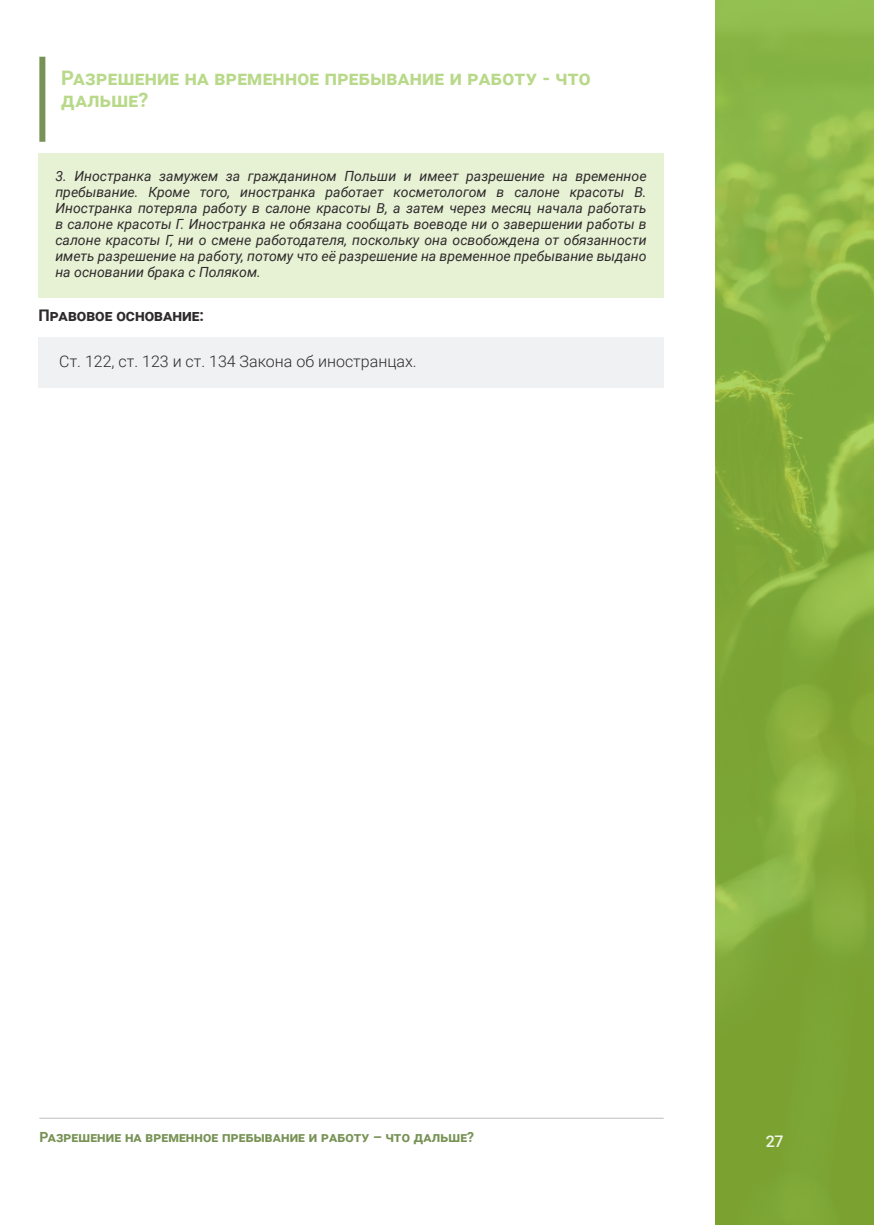
<style>
.page{position:relative;width:874px;height:1225px;background:#fff}
.page>*{position:absolute;margin:0;border:0;box-sizing:border-box;transform-origin:0 0}
.tytul_glowny_zielen{font:700 20px/22px "Roboto";letter-spacing:.015em;color:#b8d989}
.wciecie-akapit{font:300 16px "Roboto";color:#2e2b2c}
.checklist{font:700 16px "Roboto";letter-spacing:.025em;color:#2e2b2c}
.t1{font:500 16px "Roboto";color:#fff}
.wciecie_kursywa_ziel{font:italic 14px/16px "Roboto";color:#2e2b2c;text-align:justify}
.podpis_zielen{font:700 14px "Roboto";letter-spacing:.01em;color:#779254}
</style>
<div class="page">
<hr style="left:39px;top:1117px;width:624px;height:1px;background:#bcbdc0">
<img style="left:715px;top:0;width:158px;height:1225px">
<div style="left:39px;top:57px;width:6px;height:85px;background:#779254"></div>
<div style="left:38px;top:153px;width:625px;height:144px;background:#e7f1d4"></div>
<div style="left:38px;top:338px;width:625px;height:50px;background:#f0f1f2"></div>
<p class="tytul_glowny_zielen" style="left:61px;top:66px;width:530px">Разрешение на временное пребывание и работу - что дальше?</p>
<p class="wciecie_kursywa_ziel" style="left:55px;top:167px;width:592px">3. Иностранка замужем за гражданином Польши и имеет разрешение на временное пребывание. Кроме того, иностранка работает косметологом в салоне красоты В.<br>Иностранка потеряла работу в салоне красоты В, а затем через месяц начала работать в салоне красоты Г. Иностранка не обязана сообщать воеводе ни о завершении работы в салоне красоты Г, ни о смене работодателя, поскольку она освобождена от обязанности иметь разрешение на работу, потому что её разрешение на временное пребывание выдано на основании брака с Поляком.</p>
<p class="checklist" style="left:38px;top:304px;width:167px">Правовое основание:</p>
<p class="wciecie-akapit" style="left:59px;top:350px;width:359px">Ст. 122, ст. 123 и ст. 134 Закона об иностранцах.</p>
<p class="podpis_zielen" style="left:39px;top:1127px;width:436px">Разрешение на временное пребывание и работу – что дальше?</p>
<p class="t1" style="left:765px;top:1129px;width:20px">27</p>
</div>
